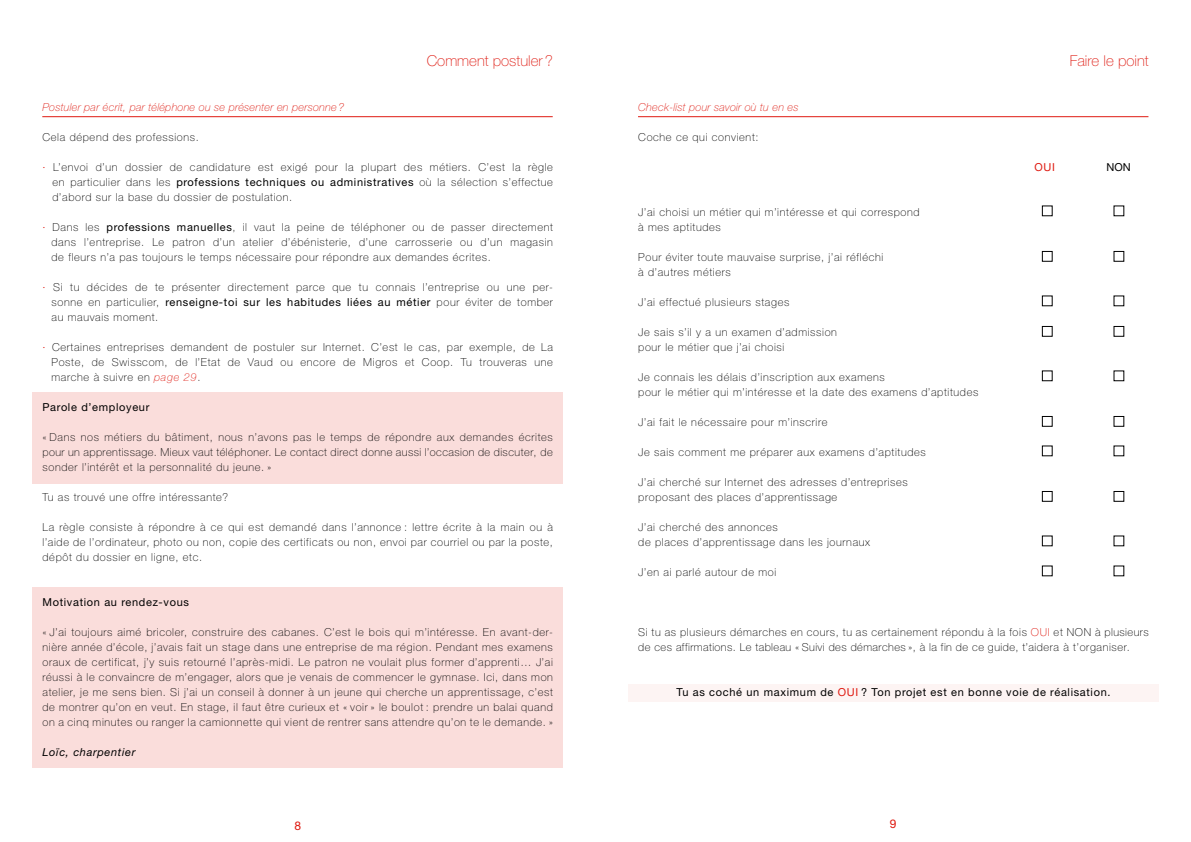
<style>
.page{position:relative;width:1191px;height:842px;background:#fff}
.page>*{position:absolute;margin:0;border:0;box-sizing:border-box;transform-origin:0 0}
.t1{font:100 15px "Helvetica Neue LT Pro";color:#df1b12}
.t2{font:12px "Helvetica Neue LT Pro";color:#df1b12}
.t3{font:100 11px/15px "Helvetica Neue LT Pro";letter-spacing:.06em;color:#000;text-align:justify}
.t4{font:11px "Helvetica Neue LT Pro";letter-spacing:.06em;color:#000}
.t5{font:italic 100 11px "Helvetica Neue LT Pro";letter-spacing:.02em;color:#df1b12}
.t6{font:italic 11px "Helvetica Neue LT Pro";letter-spacing:.06em;color:#000}
.t7{font:11px "Helvetica Neue LT Pro";color:#df1b12}
.s1{color:#df1b12}
.s2{font-weight:400}
.s3{font-style:italic;color:#df1b12}
</style>
<div class="page">
<div style="left:33px;top:587px;width:530px;height:181px;background:#fadddb"></div>
<div style="left:33px;top:393px;width:530px;height:91px;background:#fadddb"></div>
<div style="left:628px;top:684px;width:530px;height:17px;background:#fdf4f3"></div>
<div style="left:1042px;top:206px;width:10px;height:10px;border:1px solid #000"></div>
<div style="left:1042px;top:251px;width:10px;height:11px;border:1px solid #000"></div>
<div style="left:1042px;top:296px;width:10px;height:10px;border:1px solid #000"></div>
<div style="left:1042px;top:326px;width:10px;height:10px;border:1px solid #000"></div>
<div style="left:1042px;top:371px;width:10px;height:10px;border:1px solid #000"></div>
<div style="left:1042px;top:416px;width:10px;height:10px;border:1px solid #000"></div>
<div style="left:1042px;top:446px;width:10px;height:10px;border:1px solid #000"></div>
<div style="left:1042px;top:491px;width:10px;height:11px;border:1px solid #000"></div>
<div style="left:1042px;top:536px;width:10px;height:10px;border:1px solid #000"></div>
<div style="left:1042px;top:566px;width:10px;height:10px;border:1px solid #000"></div>
<div style="left:1113px;top:251px;width:11px;height:11px;border:1px solid #000"></div>
<div style="left:1113px;top:326px;width:11px;height:10px;border:1px solid #000"></div>
<div style="left:1113px;top:416px;width:11px;height:10px;border:1px solid #000"></div>
<div style="left:1113px;top:491px;width:11px;height:11px;border:1px solid #000"></div>
<hr style="left:42px;top:116px;width:511px;height:1px;background:#df1b12">
<hr style="left:638px;top:116px;width:510px;height:1px;background:#df1b12">
<h1 class="t1" style="left:427px;top:52px;width:128px">Comment postuler ?</h1>
<h1 class="t1" style="left:1069px;top:52px;width:80px">Faire le point</h1>
<p class="t5" style="left:43px;top:101px;width:303px">Postuler par écrit, par téléphone ou se présenter en personne ?</p>
<p class="t3" style="left:43px;top:129px;width:158px">Cela dépend des professions.</p>
<p class="t3" style="left:53px;top:159px;width:502px;text-indent:-10px"><span class="s1">·</span> L’envoi d’un dossier de candidature est exigé pour la plupart des métiers. C’est la règle en particulier dans les <span class="s2">professions techniques ou administratives</span> où la sélection s’effectue d’abord sur la base du dossier de postulation.</p>
<p class="t3" style="left:52px;top:219px;width:503px;text-indent:-9px"><span class="s1">·</span> Dans les <span class="s2">professions manuelles</span>, il vaut la peine de téléphoner ou de passer directement dans l’entreprise. Le patron d’un atelier d’ébénisterie, d’une carrosserie ou d’un magasin de fleurs n’a pas toujours le temps nécessaire pour répondre aux demandes écrites.</p>
<p class="t3" style="left:52px;top:279px;width:503px;text-indent:-9px"><span class="s1">·</span> Si tu décides de te présenter directement parce que tu connais l’entreprise ou une per&shy;sonne en particulier, <span class="s2">renseigne-toi sur les habitudes liées au métier</span> pour éviter de tomber au mauvais moment.</p>
<p class="t3" style="left:52px;top:339px;width:503px;text-indent:-9px"><span class="s1">·</span> Certaines entreprises demandent de postuler sur Internet. C’est le cas, par exemple, de La Poste, de Swisscom, de l’Etat de Vaud ou encore de Migros et Coop. Tu trouveras une marche à suivre en <span class="s3">page 29</span>.</p>
<p class="t4" style="left:43px;top:400px;width:108px">Parole d’employeur</p>
<p class="t3" style="left:43px;top:429px;width:512px">« Dans nos métiers du bâtiment, nous n’avons pas le temps de répondre aux demandes écrites pour un apprentissage. Mieux vaut téléphoner. Le contact direct donne aussi l’occasion de discuter, de sonder l’intérêt et la personnalité du jeune. »</p>
<p class="t3" style="left:43px;top:489px;width:187px">Tu as trouvé une offre intéressante?</p>
<p class="t3" style="left:43px;top:519px;width:512px">La règle consiste à répondre à ce qui est demandé dans l’annonce : lettre écrite à la main ou à l’aide de l’ordinateur, photo ou non, copie des certificats ou non, envoi par courriel ou par la poste, dépôt du dossier en ligne, etc.</p>
<p class="t4" style="left:43px;top:595px;width:148px">Motivation au rendez-vous</p>
<p class="t3" style="left:43px;top:624px;width:512px">« J’ai toujours aimé bricoler, construire des cabanes. C’est le bois qui m’intéresse. En avant-der&shy;nière année d’école, j’avais fait un stage dans une entreprise de ma région. Pendant mes examens oraux de certificat, j’y suis retourné l’après-midi. Le patron ne voulait plus former d’apprenti… J’ai réussi à le convaincre de m’engager, alors que je venais de commencer le gymnase. Ici, dans mon atelier, je me sens bien. Si j’ai un conseil à donner à un jeune qui cherche un apprentissage, c’est de montrer qu’on en veut. En stage, il faut être curieux et « voir » le boulot : prendre un balai quand on a cinq minutes ou ranger la camionnette qui vient de rentrer sans attendre qu’on te le demande. »</p>
<p class="t6" style="left:43px;top:745px;width:94px">Loïc, charpentier</p>
<p class="t5" style="left:638px;top:101px;width:162px">Check-list pour savoir où tu en es</p>
<p class="t3" style="left:638px;top:130px;width:122px">Coche ce qui convient:</p>
<p class="t3" style="left:638px;top:205px;width:283px">J’ai choisi un métier qui m’intéresse et qui correspond à mes aptitudes</p>
<p class="t3" style="left:638px;top:250px;width:246px">Pour éviter toute mauvaise surprise, j’ai réfléchi à d’autres métiers</p>
<p class="t3" style="left:638px;top:295px;width:153px">J’ai effectué plusieurs stages</p>
<p class="t3" style="left:638px;top:325px;width:200px">Je sais s’il y a un examen d’admission pour le métier que j’ai choisi</p>
<p class="t3" style="left:638px;top:370px;width:342px">Je connais les délais d’inscription aux examens<br>pour le métier qui m’intéresse et la date des examens d’aptitudes</p>
<p class="t3" style="left:638px;top:415px;width:191px">J’ai fait le nécessaire pour m’inscrire</p>
<p class="t3" style="left:638px;top:445px;width:289px">Je sais comment me préparer aux examens d’aptitudes</p>
<p class="t3" style="left:638px;top:475px;width:271px">J’ai cherché sur Internet des adresses d’entreprises proposant des places d’apprentissage</p>
<p class="t3" style="left:638px;top:520px;width:233px">J’ai cherché des annonces<br>de places d’apprentissage dans les journaux</p>
<p class="t3" style="left:638px;top:565px;width:140px">J’en ai parlé autour de moi</p>
<p class="t7" style="left:1034px;top:160px;width:22px">OUI</p>
<p class="t4" style="left:1106px;top:160px;width:26px">NON</p>
<p class="t3" style="left:638px;top:625px;width:512px">Si tu as plusieurs démarches en cours, tu as certainement répondu à la fois <span class="s1">OUI</span> et NON à plusieurs de ces affirmations. Le tableau « Suivi des démarches », à la fin de ce guide, t’aidera à t’organiser.</p>
<p class="t4" style="left:676px;top:685px;width:435px">Tu as coché un maximum de <span class="s1">OUI</span> ? Ton projet est en bonne voie de réalisation.</p>
<p class="t2" style="left:294px;top:819px;width:8px">8</p>
<p class="t2" style="left:890px;top:816px;width:8px">9</p>
</div>
